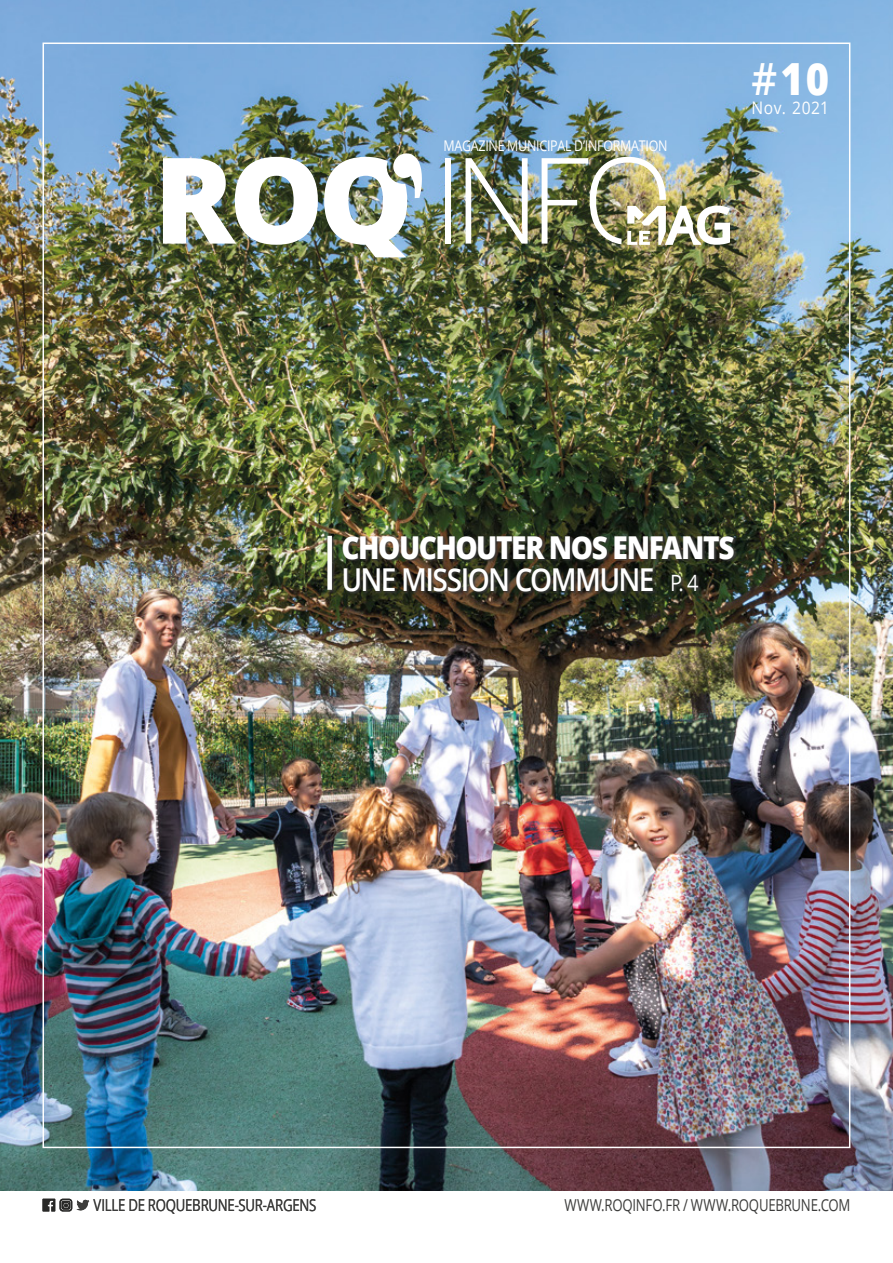
<style>
.page{position:relative;width:893px;height:1263px;background:#fff}
.page>*{position:absolute;margin:0;border:0;box-sizing:border-box;transform-origin:0 0}
.t1{font:800 44.4px "Open Sans";color:#fff;scale:.9 1}
.t2{font:800 31.5px/31.5px "Open Sans";letter-spacing:-.05em;color:#fff;scale:.89 1}
.t3{font:17.4px "Open Sans";letter-spacing:.035em;color:#fff;scale:.9 1}
.t4{font:16.5px "Open Sans";letter-spacing:-.02em;color:#3c3c3b;scale:.8 1}
.t5{font:14.7px "Open Sans";letter-spacing:-.02em;color:#fff;scale:.85 1}
.s1{font-weight:600}
.s2{font-weight:400;font-size:22.5px}
</style>
<div class="page">
<img style="left:0;top:0;width:893px;height:1191px">
<svg style="left:43px;top:1199px;width:46px;height:12px"></svg>
<img style="left:163px;top:157px;width:155px;height:88px">
<div style="left:445px;top:158px;width:6px;height:86px;background:#fff"></div>
<img style="left:465px;top:158px;width:63px;height:86px">
<img style="left:542px;top:157px;width:188px;height:88px">
<img style="left:324px;top:152px;width:99px;height:105px">
<div style="left:343px;top:535px;width:394px;height:59px;background:#3c3c3b;opacity:.9"></div>
<div style="left:327px;top:535px;width:8px;height:58px;background:#3c3c3b;opacity:.9"></div>
<div style="left:327px;top:536px;width:5px;height:54px;background:#fff"></div>
<p class="t5" style="left:443px;top:136px;width:265px">MAGAZINE MUNICIPAL D’INFORMATION</p>
<h1 class="t1" style="left:751px;top:46px;width:88px"><span class="s1">#</span>10</h1>
<p class="t3" style="left:751px;top:96px;width:88px">Nov. 2021</p>
<h2 class="t2" style="left:341px;top:530px;width:443px">CHOUCHOUTER NOS ENFANTS<br><span class="s1">UNE MISSION COMMUNE</span> <span class="s2">P. 4</span></h2>
<p class="t4" style="left:94px;top:1194px;width:280px">VILLE DE ROQUEBRUNE-SUR-ARGENS</p>
<p class="t4" style="left:564px;top:1194px;width:359px">WWW.ROQINFO.FR / WWW.ROQUEBRUNE.COM</p>
</div>
